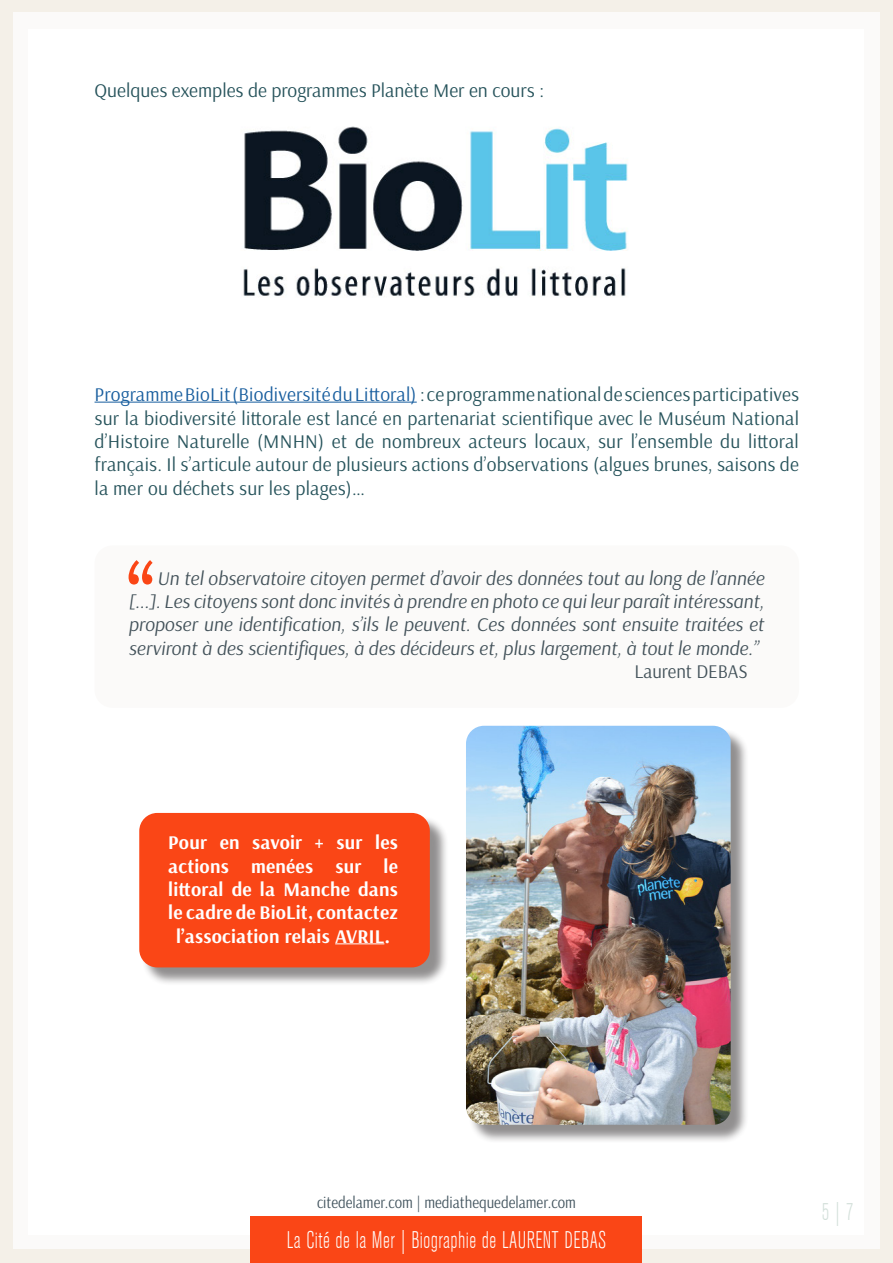
<style>
.page{position:relative;width:893px;height:1263px;background:#fff}
.page>*{position:absolute;margin:0;border:0;box-sizing:border-box;transform-origin:0 0}
.t1{font:300 condensed 24px "Akzidenz Grotesk BE";letter-spacing:.02em;color:#fffefc;scale:.9 1}
.t2{font:300 condensed 24px "Akzidenz Grotesk BE";color:#d2dfd9;scale:.9 1}
.t3{font:19.5px/23.4px "Arsenal";letter-spacing:.01em;color:#25525a;text-align:justify}
.t4{font:italic 19.5px/23.4px "Arsenal";color:#425159;text-align:justify}
.t5{font:700 19.5px/23.4px "Arsenal";letter-spacing:.01em;color:#fff;text-align:center}
.t6{font:19.5px "Arsenal";color:#425159;scale:.96 1}
.t7{font:16.5px "Arsenal";color:#40525c;scale:.9 1}
.s1{color:#175d9e}
</style>
<div class="page">
<div style="left:0;top:0;width:13px;height:1263px;background:#f4f0e8"></div>
<div style="left:880px;top:0;width:13px;height:1263px;background:#f4f0e8"></div>
<div style="left:0;top:0;width:893px;height:12px;background:#f4f0e8"></div>
<div style="left:0;top:1249px;width:893px;height:14px;background:#f4f0e8"></div>
<div style="left:251px;top:1216px;width:391px;height:47px;background:#fa4616"></div>
<hr style="left:95px;top:402px;width:322px;height:1px;background:#175d9e">
<div style="left:95px;top:545px;width:704px;height:163px;background:#fbfaf9;border-radius:18px"></div>
<svg style="left:129px;top:560px;width:24px;height:24px"></svg>
<img style="left:243px;top:126px;width:385px;height:171px">
<div style="left:468px;top:728px;width:282px;height:415px;background:#231f20;opacity:.5"></div>
<img style="left:466px;top:726px;width:265px;height:399px">
<div style="left:142px;top:815px;width:307px;height:171px;background:#231f20;opacity:.5"></div>
<div style="left:139px;top:813px;width:291px;height:154px;background:#fa4616;border-radius:18px"></div>
<hr style="left:335px;top:943px;width:49px;height:1px;background:#fff">
<p class="t3" style="left:95px;top:79px;width:451px">Quelques exemples de programmes Planète Mer en cours :</p>
<p class="t3" style="left:95px;top:383px;width:706px"><span class="s1">Programme BioLit (Biodiversité du Littoral)</span> : ce programme national de sciences participatives sur la biodiversité littorale est lancé en partenariat scientifique avec le Muséum National d’Histoire Naturelle (MNHN) et de nombreux acteurs locaux, sur l’ensemble du littoral français. Il s’articule autour de plusieurs actions d’observations (algues brunes, saisons de la mer ou déchets sur les plages)…</p>
<p class="t4" style="left:129px;top:566px;width:637px;text-indent:29px">Un tel observatoire citoyen permet d’avoir des données tout au long de l’année [...]. Les citoyens sont donc invités à prendre en photo ce qui leur paraît intéressant, proposer une identification, s’ils le peuvent. Ces données sont ensuite traitées et serviront à des scientifiques, à des décideurs et, plus largement, à tout le monde.”</p>
<p class="t6" style="left:635px;top:660px;width:119px">Laurent DEBAS</p>
<p class="t5" style="left:168px;top:831px;width:231px">Pour en savoir + sur les actions menées sur le littoral de la Manche dans le cadre de BioLit, contactez l’association relais AVRIL.</p>
<p class="t7" style="left:317px;top:1193px;width:289px">citedelamer.com | mediathequedelamer.com</p>
<p class="t2" style="left:822px;top:1198px;width:37px">5 | 7</p>
<p class="t1" style="left:287px;top:1227px;width:357px">La Cité de la Mer | Biographie de LAURENT DEBAS</p>
</div>
